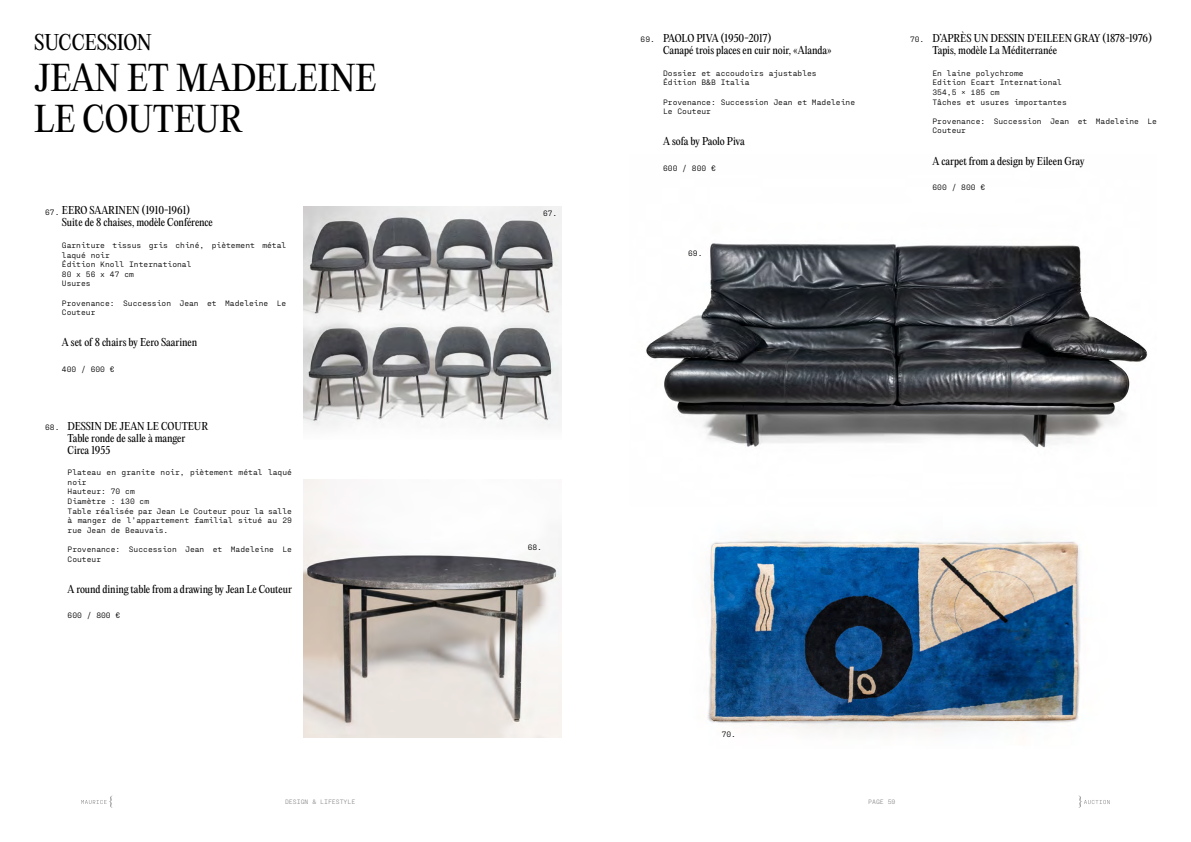
<style>
.page{position:relative;width:1191px;height:842px;background:#fff}
.page>*{position:absolute;margin:0;border:0;box-sizing:border-box;transform-origin:0 0}
.t1{font:34px/40.8px "PP Editorial New";letter-spacing:-.01em;color:#000}
.t2{font:20px "PP Editorial New";letter-spacing:-.02em;color:#000}
.t3{font:10px/12px "PP Editorial New";letter-spacing:-.01em;color:#000}
.t4{font:8px/9.6px "PP Fraktion Mono";color:#000}
.t5{font:6.5px "PP Fraktion Mono";color:#909090}
</style>
<div class="page">
<img style="left:707px;top:540px;width:374px;height:192px">
<img style="left:303px;top:207px;width:258px;height:221px">
<img style="left:303px;top:479px;width:258px;height:258px">
<img style="left:646px;top:243px;width:502px;height:205px">
<svg style="left:81px;top:796px;width:31px;height:12px"></svg>
<svg style="left:1078px;top:796px;width:31px;height:12px"></svg>
<h2 class="t2" style="left:34px;top:29px;width:119px">SUCCESSION</h2>
<h1 class="t1" style="left:34px;top:57px;width:344px">JEAN ET MADELEINE<br>LE COUTEUR</h1>
<p class="t3" style="left:62px;top:204px;width:152px">EERO SAARINEN (1910-1961)<br>Suite de 8 chaises, modèle Conférence</p>
<p class="t4" style="left:62px;top:240px;width:226px">Garniture tissus gris chiné, piètement métal laqué noir<br>Édition Knoll International<br>80 x 56 x 47 cm<br>Usures</p>
<p class="t4" style="left:62px;top:297px;width:226px">Provenance: Succession Jean et Madeleine Le<br>Couteur</p>
<p class="t3" style="left:62px;top:336px;width:137px">A set of 8 chairs by Eero Saarinen</p>
<p class="t4" style="left:62px;top:363px;width:54px">400 / 600 €</p>
<p class="t4" style="left:45px;top:206px;width:16px">67.</p>
<p class="t4" style="left:45px;top:421px;width:16px">68.</p>
<p class="t3" style="left:68px;top:420px;width:142px">DESSIN DE JEAN LE COUTEUR<br>Table ronde de salle à manger<br>Circa 1955</p>
<p class="t4" style="left:68px;top:467px;width:226px">Plateau en granite noir, piètement métal laqué noir<br>Hauteur: 70 cm<br>Diamètre : 130 cm<br>Table réalisée par Jean Le Couteur pour la salle à manger de l’appartement familial situé au 29 rue Jean de Beauvais.</p>
<p class="t4" style="left:68px;top:544px;width:226px">Provenance: Succession Jean et Madeleine Le<br>Couteur</p>
<p class="t3" style="left:68px;top:583px;width:226px">A round dining table from a drawing by Jean Le Couteur</p>
<p class="t4" style="left:68px;top:610px;width:54px">600 / 800 €</p>
<p class="t4" style="left:543px;top:208px;width:16px">67.</p>
<p class="t3" style="left:663px;top:32px;width:170px">PAOLO PIVA (1950-2017)<br>Canapé trois places en cuir noir, «Alanda»</p>
<p class="t4" style="left:663px;top:67px;width:155px">Dossier et accoudoirs ajustables<br>Édition B&amp;B Italia</p>
<p class="t4" style="left:663px;top:96px;width:194px">Provenance: Succession Jean et Madeleine<br>Le Couteur</p>
<p class="t3" style="left:663px;top:135px;width:83px">A sofa by Paolo Piva</p>
<p class="t4" style="left:663px;top:162px;width:54px">600 / 800 €</p>
<p class="t4" style="left:640px;top:34px;width:16px">69.</p>
<p class="t4" style="left:910px;top:34px;width:16px">70.</p>
<p class="t3" style="left:932px;top:32px;width:221px">D’APRÈS UN DESSIN D’EILEEN GRAY (1878-1976)<br>Tapis, modèle La Méditerranée</p>
<p class="t4" style="left:932px;top:67px;width:136px">En laine polychrome<br>Edition Ecart International<br>354,5 × 185 cm<br>Tâches et usures importantes</p>
<p class="t4" style="left:932px;top:115px;width:226px">Provenance: Succession Jean et Madeleine Le<br>Couteur</p>
<p class="t3" style="left:932px;top:155px;width:153px">A carpet from a design by Eileen Gray</p>
<p class="t4" style="left:932px;top:181px;width:54px">600 / 800 €</p>
<p class="t4" style="left:688px;top:248px;width:16px">69.</p>
<p class="t4" style="left:527px;top:542px;width:16px">68.</p>
<p class="t4" style="left:721px;top:728px;width:16px">70.</p>
<p class="t5" style="left:285px;top:797px;width:72px">DESIGN &amp; LIFESTYLE</p>
<p class="t5" style="left:868px;top:797px;width:29px">PAGE 59</p>
</div>
